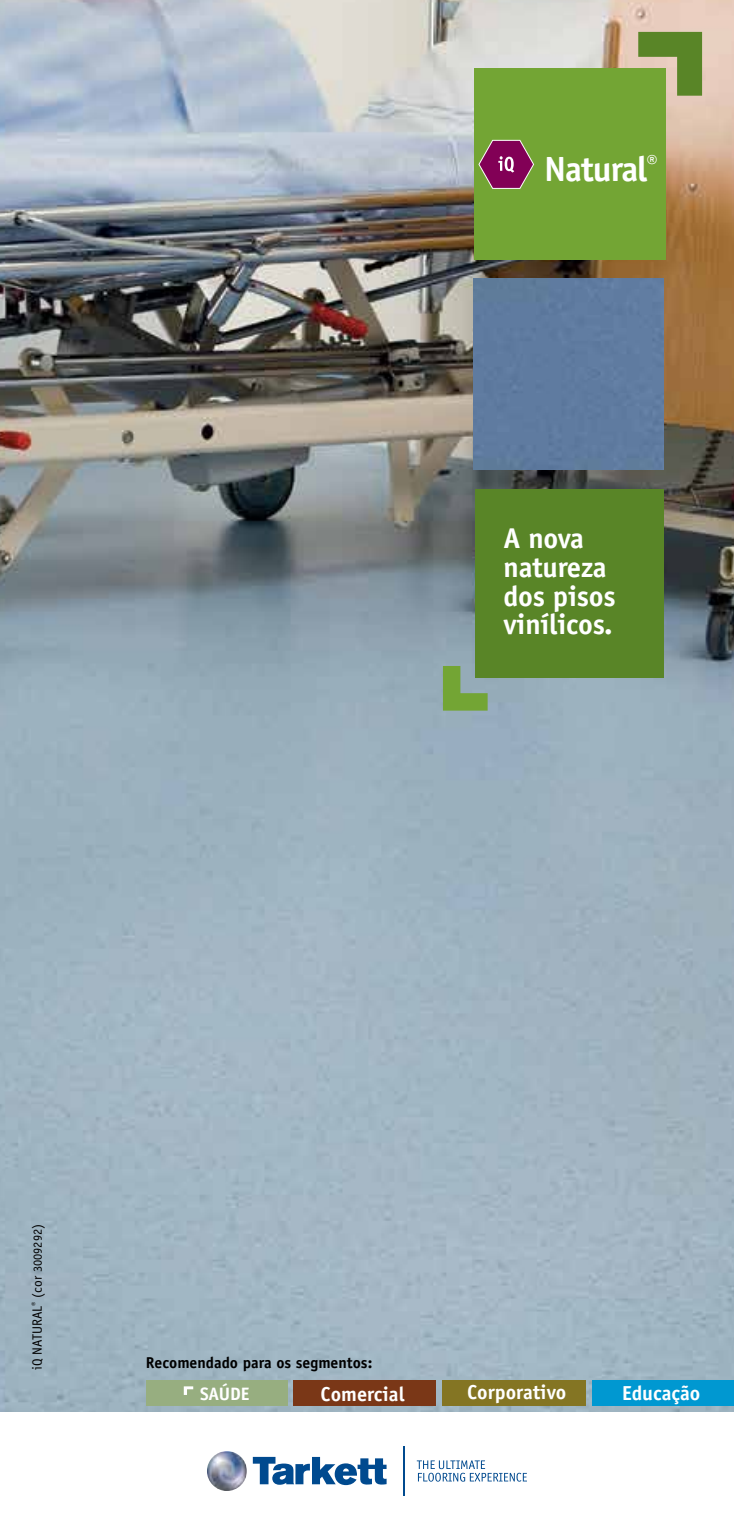
<style>
.page{position:relative;width:734px;height:1531px;background:#fff}
.page>*{position:absolute;margin:0;border:0;box-sizing:border-box;transform-origin:0 0}
.t1{font:700 35.1px "Officina Sans Std";letter-spacing:-.03em;color:#fff}
.t2{font:700 28.57px/28.6px "Officina Sans Std";letter-spacing:-.01em;color:#fff}
.t3{font:700 20.25px "Officina Sans Std";color:#fff}
.t4{font:700 18px "Officina Sans Std";letter-spacing:-.01em;color:#fff}
.t5{font:700 15.75px "Officina Sans Std";color:#000}
.t6{font:13.5px "Officina Sans Std";color:#000}
.s1{font-size:12.38px}
</style>
<div class="page">
<img style="left:0;top:0;width:733px;height:1412px">
<div style="left:473px;top:278px;width:190px;height:192px;background:#5f7ba0"></div>
<svg style="left:638px;top:32px;width:64px;height:64px;background:#799549"></svg>
<svg style="left:443px;top:666px;width:44px;height:45px;background:#7ea65e"></svg>
<div style="left:473px;top:69px;width:192px;height:191px;background:#73a534"></div>
<div style="left:475px;top:489px;width:188px;height:189px;background:#598527"></div>
<svg style="left:253px;top:1457px;width:133px;height:28px"></svg>
<svg style="left:416px;top:1460px;width:111px;height:21px"></svg>
<img style="left:207px;top:1451px;width:40px;height:40px;border-radius:20px">
<hr style="left:404px;top:1446px;width:1px;height:50px;background:#004a8f">
<div style="left:146px;top:1380px;width:141px;height:25px;background:#97ae80"></div>
<svg style="left:184px;top:1386px;width:9px;height:9px"></svg>
<div style="left:592px;top:1380px;width:141px;height:25px;background:#0098d1"></div>
<div style="left:442px;top:1380px;width:144px;height:26px;background:#847523"></div>
<div style="left:294px;top:1380px;width:142px;height:26px;background:#7a3717"></div>
<svg style="left:478px;top:140px;width:56px;height:49px"></svg>
<p class="t1" style="left:544px;top:147px;width:115px">Natural<sup>®</sup></p>
<p class="t2" style="left:503px;top:524px;width:113px">A nova natureza dos pisos vinílicos.</p>
<p class="t6" style="left:29px;top:1370px;width:147px;rotate:-90deg">iQ Natural<sup>®</sup> (cor <span class="s1">3009292</span>)</p>
<p class="t5" style="left:146px;top:1352px;width:228px">Recomendado para os segmentos:</p>
<p class="t4" style="left:200px;top:1382px;width:51px">SAÚDE</p>
<p class="t3" style="left:320px;top:1381px;width:86px">Comercial</p>
<p class="t3" style="left:467px;top:1379px;width:101px">Corporativo</p>
<p class="t3" style="left:622px;top:1380px;width:80px">Educação</p>
</div>
